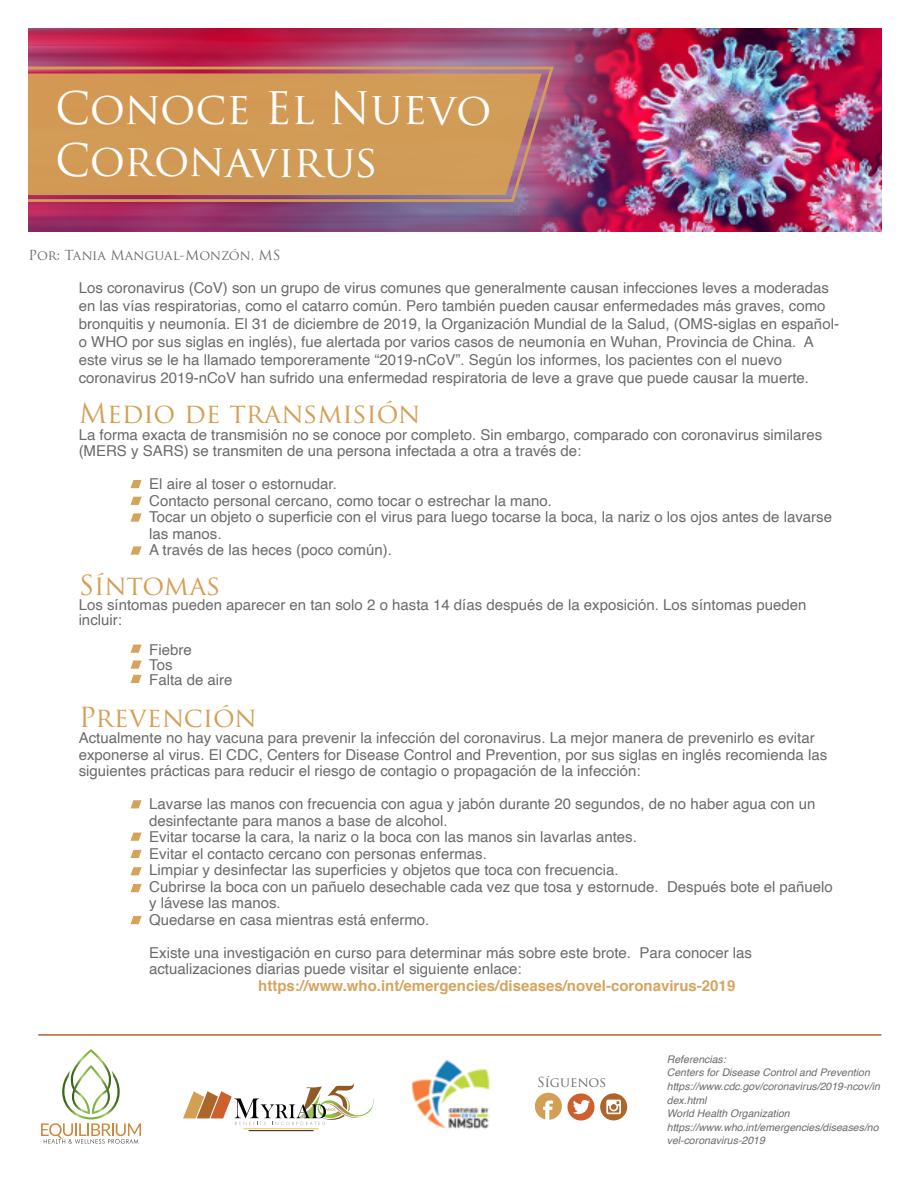
<style>
.page{position:relative;width:918px;height:1188px;background:#fff}
.page>*{position:absolute;margin:0;border:0;box-sizing:border-box;transform-origin:0 0}
.t1{font:43.8px/52.5px "Trajan Pro";letter-spacing:-.005em;color:#fff}
.t2{font:27px "Trajan Pro";color:#d49f54}
.t3{font:15px/16.5px "Helvetica";color:#6b6b6e}
.t4{font:700 15px "Helvetica";color:rgb(212 159 84/.95)}
.t5{font:13.5px "Trajan Pro";color:#6b6b6e}
.t6{font:italic 10.5px/13.5px "Helvetica";color:#6b6b6e}
</style>
<div class="page">
<img style="left:29px;top:28px;width:852px;height:204px">
<img style="left:411px;top:1060px;width:79px;height:69px">
<hr style="left:38px;top:1034px;width:843px;height:2px;background:#ae652a">
<svg style="left:28px;top:65px;width:528px;height:139px;background:#cb915a"></svg>
<svg style="left:535px;top:1093px;width:27px;height:27px"></svg>
<div style="left:567px;top:1093px;width:28px;height:28px;background:#ce602d;border-radius:50%"></div>
<svg style="left:573px;top:1100px;width:17px;height:14px"></svg>
<div style="left:600px;top:1093px;width:27px;height:27px;background:#ae652a;border-radius:50%"></div>
<svg style="left:606px;top:1100px;width:15px;height:14px"></svg>
<svg style="left:41px;top:1049px;width:100px;height:95px"></svg>
<svg style="left:130px;top:480px;width:12px;height:8px"></svg>
<svg style="left:130px;top:497px;width:12px;height:8px"></svg>
<svg style="left:130px;top:513px;width:12px;height:9px"></svg>
<svg style="left:130px;top:546px;width:12px;height:9px"></svg>
<svg style="left:130px;top:645px;width:12px;height:8px"></svg>
<svg style="left:130px;top:660px;width:12px;height:9px"></svg>
<svg style="left:130px;top:675px;width:12px;height:8px"></svg>
<svg style="left:130px;top:800px;width:12px;height:8px"></svg>
<svg style="left:130px;top:833px;width:12px;height:8px"></svg>
<svg style="left:130px;top:850px;width:12px;height:8px"></svg>
<svg style="left:130px;top:867px;width:12px;height:8px"></svg>
<svg style="left:130px;top:884px;width:12px;height:8px"></svg>
<svg style="left:130px;top:916px;width:12px;height:8px"></svg>
<svg style="left:183px;top:1083px;width:191px;height:42px"></svg>
<hr style="left:244px;top:1129px;width:75px;height:1px;background:#f4bf49">
<hr style="left:249px;top:1130px;width:65px;height:1px;background:#231f20">
<h1 class="t1" style="left:55px;top:82px;width:438px">Conoce El Nuevo<br>Coronavirus</h1>
<p class="t5" style="left:28px;top:246px;width:253px">Por: Tania Mangual-Monzón, MS</p>
<p class="t3" style="left:79px;top:279px;width:762px;line-height:18px">Los coronavirus (CoV) son un grupo de virus comunes que generalmente causan infecciones leves a moderadas en las vías respiratorias, como el catarro común. Pero también pueden causar enfermedades más graves, como bronquitis y neumonía. El 31 de diciembre de 2019, la Organización Mundial de la Salud, (OMS-siglas en español&shy;o WHO por sus siglas en inglés), fue alertada por varios casos de neumonía en Wuhan, Provincia de China. A este virus se le ha llamado temporeramente “2019-nCoV”. Según los informes, los pacientes con el nuevo coronavirus 2019-nCoV han sufrido una enfermedad respiratoria de leve a grave que puede causar la muerte.</p>
<h2 class="t2" style="left:79px;top:396px;width:343px">Medio de transmisión</h2>
<p class="t3" style="left:79px;top:427px;width:745px">La forma exacta de transmisión no se conoce por completo. Sin embargo, comparado con coronavirus similares (MERS y SARS) se transmiten de una persona infectada a otra a través de:</p>
<p class="t3" style="left:149px;top:476px;width:685px">El aire al toser o estornudar.<br>Contacto personal cercano, como tocar o estrechar la mano.<br>Tocar un objeto o superficie con el virus para luego tocarse la boca, la nariz o los ojos antes de lavarse las manos.<br>A través de las heces (poco común).</p>
<h2 class="t2" style="left:79px;top:568px;width:143px">Síntomas</h2>
<p class="t3" style="left:79px;top:597px;width:729px;line-height:15px">Los síntomas pueden aparecer en tan solo 2 o hasta 14 días después de la exposición. Los síntomas pueden incluir:</p>
<p class="t3" style="left:149px;top:642px;width:85px;line-height:15px">Fiebre<br>Tos<br>Falta de aire</p>
<h2 class="t2" style="left:79px;top:700px;width:179px">Prevención</h2>
<p class="t3" style="left:79px;top:730px;width:750px">Actualmente no hay vacuna para prevenir la infección del coronavirus. La mejor manera de prevenirlo es evitar exponerse al virus. El CDC, Centers for Disease Control and Prevention, por sus siglas en inglés recomienda las siguientes prácticas para reducir el riesgo de contagio o propagación de la infección:</p>
<p class="t3" style="left:149px;top:796px;width:685px">Lavarse las manos con frecuencia con agua y jabón durante 20 segundos, de no haber agua con un desinfectante para manos a base de alcohol.<br>Evitar tocarse la cara, la nariz o la boca con las manos sin lavarlas antes.<br>Evitar el contacto cercano con personas enfermas.<br>Limpiar y desinfectar las superficies y objetos que toca con frecuencia.<br>Cubrirse la boca con un pañuelo desechable cada vez que tosa y estornude. Después bote el pañuelo y lávese las manos.<br>Quedarse en casa mientras está enfermo.</p>
<p class="t3" style="left:149px;top:945px;width:604px">Existe una investigación en curso para determinar más sobre este brote. Para conocer las actualizaciones diarias puede visitar el siguiente enlace:</p>
<p class="t4" style="left:258px;top:974px;width:479px">https://www.who.int/emergencies/diseases/novel-coronavirus-2019</p>
<p class="t5" style="left:537px;top:1074px;width:71px">Síguenos</p>
<p class="t6" style="left:667px;top:1053px;width:215px">Referencias:<br>Centers for Disease Control and Prevention https://www.cdc.gov/coronavirus/2019-ncov/in dex.html<br>World Health Organization https://www.who.int/emergencies/diseases/no vel-coronavirus-2019</p>
</div>
